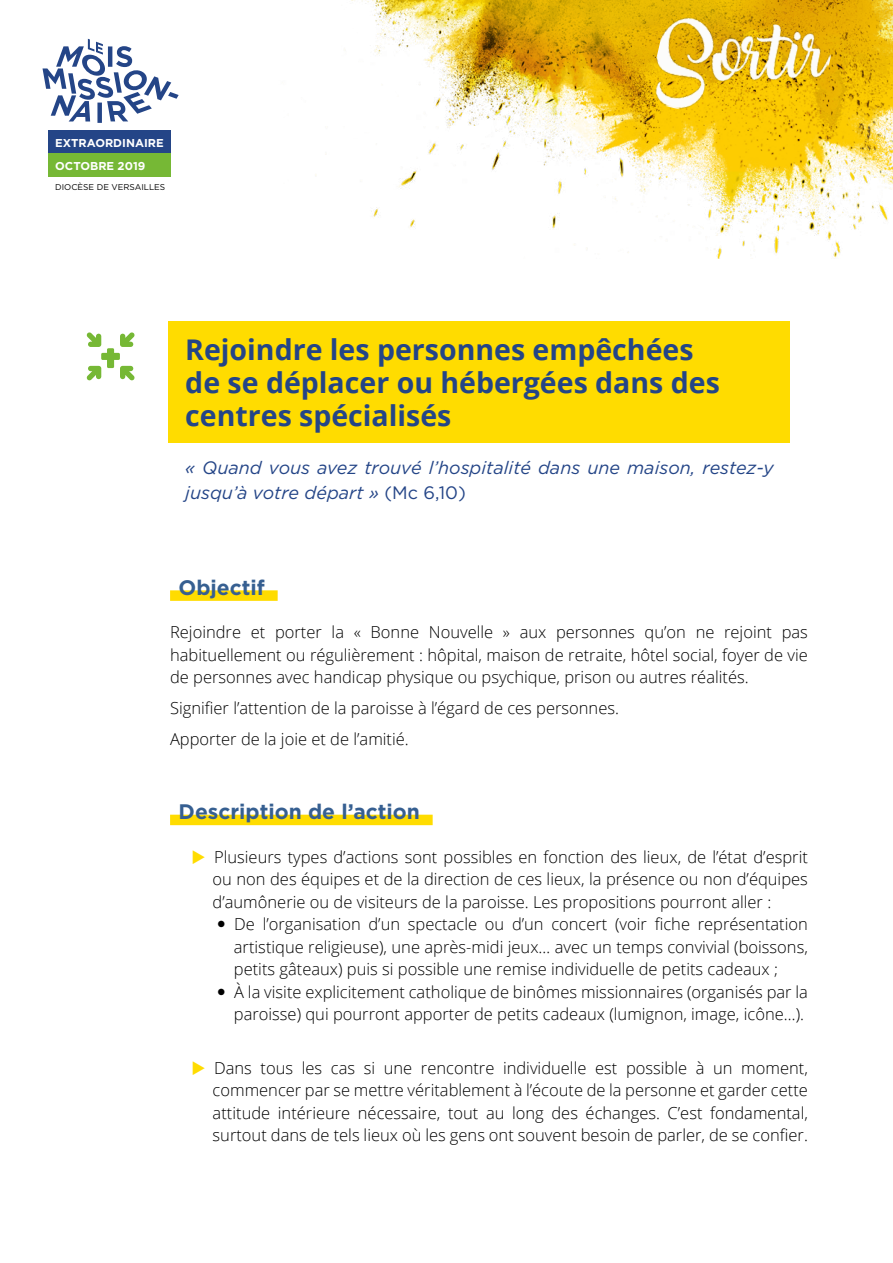
<style>
.page{position:relative;width:893px;height:1263px;background:#fff}
.page>*{position:absolute;margin:0;border:0;box-sizing:border-box;transform-origin:0 0}
.t1{font:700 28.5px/32.8px "Open Sans";color:#244587}
.t2{font:700 21px "Gotham HTF";color:#365f91}
.t3{font:italic 18px/25px "Gotham";color:#244587}
.t4{font:300 16.5px/22.5px "Open Sans";color:#000;text-align:justify}
.t5{font:700 11.4px/22.8px "Gotham";color:#fff}
.t6{font:8.4px "Gotham";color:#000}
.s1{font-style:normal}
</style>
<div class="page">
<div style="left:170px;top:590px;width:108px;height:11px;background:#ffdc00"></div>
<div style="left:170px;top:815px;width:263px;height:10px;background:#ffdc00"></div>
<svg style="left:43px;top:39px;width:136px;height:84px"></svg>
<div style="left:48px;top:130px;width:123px;height:24px;background:#244587"></div>
<div style="left:48px;top:153px;width:123px;height:23px;background:#76b835"></div>
<img style="left:315px;top:0;width:578px;height:258px">
<img style="left:646px;top:0;width:189px;height:140px">
<div style="left:168px;top:322px;width:622px;height:121px;background:#ffdc00"></div>
<svg style="left:87px;top:366px;width:14px;height:15px"></svg>
<svg style="left:120px;top:366px;width:15px;height:15px"></svg>
<svg style="left:120px;top:332px;width:15px;height:15px"></svg>
<svg style="left:87px;top:332px;width:14px;height:15px"></svg>
<div style="left:107px;top:348px;width:7px;height:20px;background:#76b835;border-radius:2px"></div>
<div style="left:101px;top:353px;width:19px;height:7px;background:#76b835;border-radius:2px"></div>
<p class="t5" style="left:55px;top:131px;width:110px">EXTRAORDINAIRE<br>OCTOBRE 2019</p>
<p class="t6" style="left:55px;top:183px;width:111px">DIOCÈSE DE VERSAILLES</p>
<h1 class="t1" style="left:185px;top:333px;width:536px">Rejoindre les personnes empêchées de se déplacer ou hébergées dans des centres spécialisés</h1>
<p class="t3" style="left:185px;top:455px;width:590px">« Quand vous avez trouvé l’hospitalité dans une maison, restez-y jusqu’à votre départ » <span class="s1">(Mc 6,10)</span></p>
<p class="t2" style="left:179px;top:575px;width:88px">Objectif</p>
<p class="t4" style="left:170px;top:621px;width:639px">Rejoindre et porter la « Bonne Nouvelle » aux personnes qu’on ne rejoint pas habituellement ou régulièrement : hôpital, maison de retraite, hôtel social, foyer de vie de personnes avec handicap physique ou psychique, prison ou autres réalités.</p>
<p class="t4" style="left:170px;top:692px;width:450px;line-height:31px">Signifier l’attention de la paroisse à l’égard de ces personnes.<br>Apporter de la joie et de l’amitié.</p>
<p class="t2" style="left:179px;top:799px;width:243px">Description de l’action</p>
<p class="t4" style="left:213px;top:845px;width:597px">Plusieurs types d’actions sont possibles en fonction des lieux, de l’état d’esprit ou non des équipes et de la direction de ces lieux, la présence ou non d’équipes d’aumônerie ou de visiteurs de la paroisse. Les propositions pourront aller :</p>
<p class="t4" style="left:234px;top:912px;width:576px;text-align:left">De l’organisation d’un spectacle ou d’un concert (voir fiche représentation artistique religieuse), une après-midi jeux… avec un temps convivial (boissons, petits gâteaux) puis si possible une remise individuelle de petits cadeaux ;<br>À la visite explicitement catholique de binômes missionnaires (organisés par la paroisse) qui pourront apporter de petits cadeaux (lumignon, image, icône…).</p>
<p class="t4" style="left:213px;top:1056px;width:597px">Dans tous les cas si une rencontre individuelle est possible à un moment, commencer par se mettre véritablement à l’écoute de la personne et garder cette attitude intérieure nécessaire, tout au long des échanges. C’est fondamental, surtout dans de tels lieux où les gens ont souvent besoin de parler, de se confier.</p>
</div>
